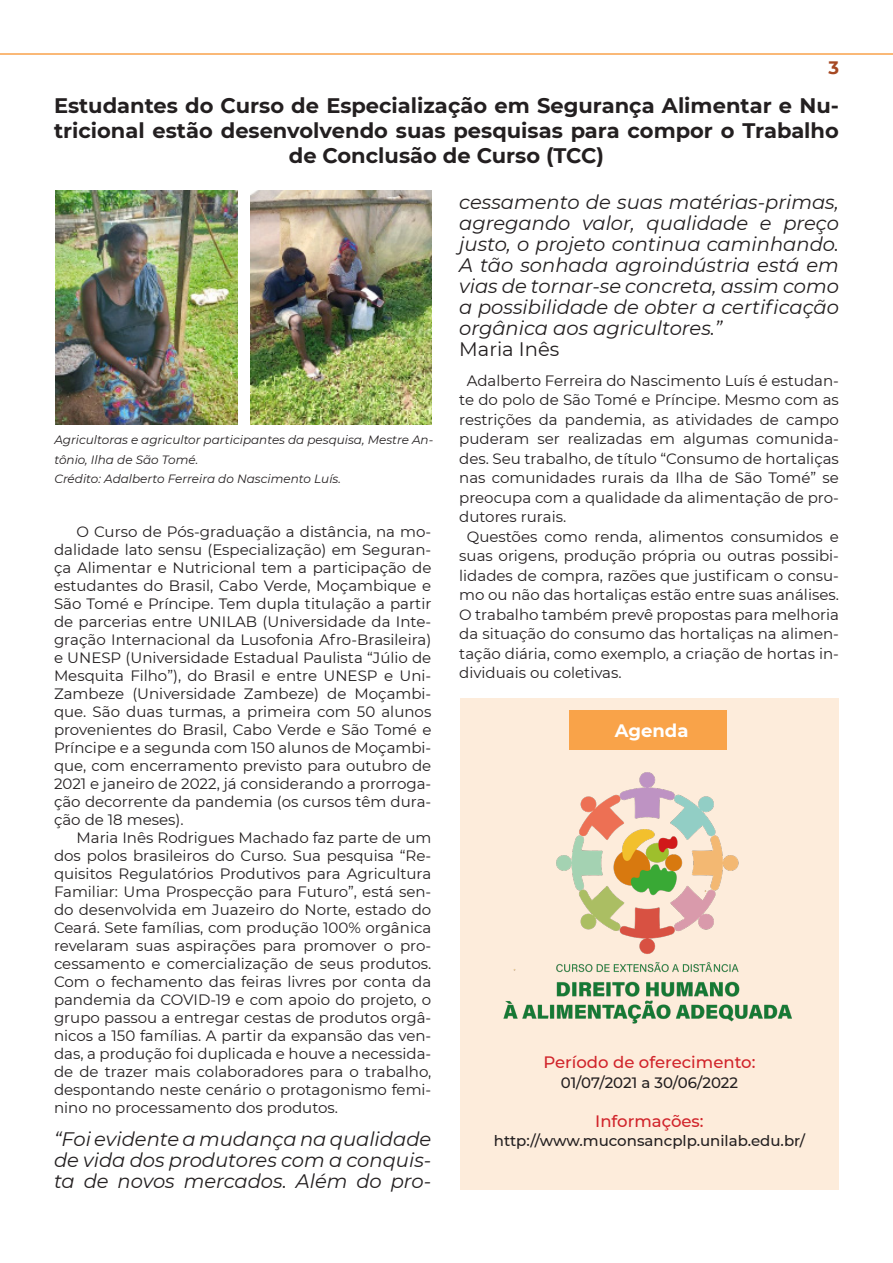
<style>
.page{position:relative;width:893px;height:1263px;background:#fff}
.page>*{position:absolute;margin:0;border:0;box-sizing:border-box;transform-origin:0 0}
.t1{font:700 21px/25.2px "Montserrat";color:#231f20;text-align:center}
.t2{font:italic 19.5px/21px "Montserrat";color:#231f20;text-align:justify}
.t3{font:19.5px "Montserrat";color:#231f20}
.t4{font:700 18px "Montserrat";color:#fff}
.t5{font:700 18px "Montserrat";color:#a64923}
.t6{font:500 16.5px "Montserrat";color:#d1232a}
.t7{font:15px/18px "Montserrat";color:#231f20;text-align:justify}
.t8{font:500 15px "Montserrat";color:#231f20}
.t9{font:italic 12px/19.5px "Montserrat";color:#231f20}
</style>
<div class="page">
<hr style="left:0;top:53px;width:893px;height:2px;background:#f9a24b">
<div style="left:460px;top:698px;width:378px;height:492px;background:#fdecdb"></div>
<img style="left:503px;top:772px;width:289px;height:252px">
<div style="left:569px;top:711px;width:158px;height:39px;background:#f9a349"></div>
<img style="left:250px;top:190px;width:181px;height:234px">
<img style="left:56px;top:190px;width:181px;height:234px">
<p class="t5" style="left:828px;top:54px;width:12px">3</p>
<p class="t1" style="left:54px;top:91px;width:786px">Estudantes do Curso de Especialização em Segurança Alimentar e Nu&shy;tricional estão desenvolvendo suas pesquisas para compor o Trabalho de Conclusão de Curso (TCC)</p>
<p class="t9" style="left:54px;top:430px;width:380px">Agricultoras e agricultor participantes da pesquisa, Mestre An&shy;tônio, Ilha de São Tomé.</p>
<p class="t9" style="left:54px;top:469px;width:288px">Crédito: Adalberto Ferreira do Nascimento Luís.</p>
<p class="t7" style="left:54px;top:522px;width:379px;text-indent:22px">O Curso de Pós-graduação a distância, na mo&shy;dalidade lato sensu (Especialização) em Seguran&shy;ça Alimentar e Nutricional tem a participação de estudantes do Brasil, Cabo Verde, Moçambique e São Tomé e Príncipe. Tem dupla titulação a partir de parcerias entre UNILAB (Universidade da Inte&shy;gração Internacional da Lusofonia Afro-Brasileira) e UNESP (Universidade Estadual Paulista “Júlio de Mesquita Filho”), do Brasil e entre UNESP e Uni-Zambeze (Universidade Zambeze) de Moçambi&shy;que. São duas turmas, a primeira com 50 alunos provenientes do Brasil, Cabo Verde e São Tomé e Príncipe e a segunda com 150 alunos de Moçambi&shy;que, com encerramento previsto para outubro de 2021 e janeiro de 2022, já considerando a prorroga&shy;ção decorrente da pandemia (os cursos têm dura&shy;ção de 18 meses).</p>
<p class="t7" style="left:54px;top:828px;width:379px;text-indent:22px">Maria Inês Rodrigues Machado faz parte de um dos polos brasileiros do Curso. Sua pesquisa “Re&shy;quisitos Regulatórios Produtivos para Agricultura Familiar: Uma Prospecção para Futuro”, está sen&shy;do desenvolvida em Juazeiro do Norte, estado do Ceará. Sete famílias, com produção 100% orgânica revelaram suas aspirações para promover o pro&shy;cessamento e comercialização de seus produtos.<br>Com o fechamento das feiras livres por conta da pandemia da COVID-19 e com apoio do projeto, o grupo passou a entregar cestas de produtos orgâ&shy;nicos a 150 famílias. A partir da expansão das ven&shy;das, a produção foi duplicada e houve a necessida&shy;de de trazer mais colaboradores para o trabalho, despontando neste cenário o protagonismo femi&shy;nino no processamento dos produtos.</p>
<p class="t2" style="left:54px;top:1127px;width:379px">“Foi evidente a mudança na qualidade de vida dos produtores com a conquis&shy;ta de novos mercados. Além do pro-</p>
<p class="t2" style="left:459px;top:191px;width:381px">cessamento de suas matérias-primas, agregando valor, qualidade e preço justo, o projeto continua caminhando.<br>A tão sonhada agroindústria está em vias de tornar-se concreta, assim como a possibilidade de obter a certificação orgânica aos agricultores.”</p>
<p class="t3" style="left:459px;top:336px;width:102px">Maria Inês</p>
<p class="t7" style="left:459px;top:370px;width:381px;line-height:19.5px;text-indent:8px">Adalberto Ferreira do Nascimento Luís é estudan&shy;te do polo de São Tomé e Príncipe. Mesmo com as restrições da pandemia, as atividades de campo puderam ser realizadas em algumas comunida&shy;des. Seu trabalho, de título “Consumo de hortaliças nas comunidades rurais da Ilha de São Tomé” se preocupa com a qualidade da alimentação de pro&shy;dutores rurais.</p>
<p class="t7" style="left:459px;top:526px;width:381px;line-height:19.5px;text-indent:8px">Questões como renda, alimentos consumidos e suas origens, produção própria ou outras possibi&shy;lidades de compra, razões que justificam o consu&shy;mo ou não das hortaliças estão entre suas análises.<br>O trabalho também prevê propostas para melhoria da situação do consumo das hortaliças na alimen&shy;tação diária, como exemplo, a criação de hortas in&shy;dividuais ou coletivas.</p>
<p class="t4" style="left:615px;top:717px;width:75px">Agenda</p>
<p class="t6" style="left:543px;top:1051px;width:214px">Período de oferecimento:</p>
<p class="t8" style="left:561px;top:1072px;width:179px">01/07/2021 a 30/06/2022</p>
<p class="t6" style="left:595px;top:1109px;width:110px">Informações:</p>
<p class="t8" style="left:494px;top:1130px;width:313px">http://www.muconsancplp.unilab.edu.br/</p>
</div>
